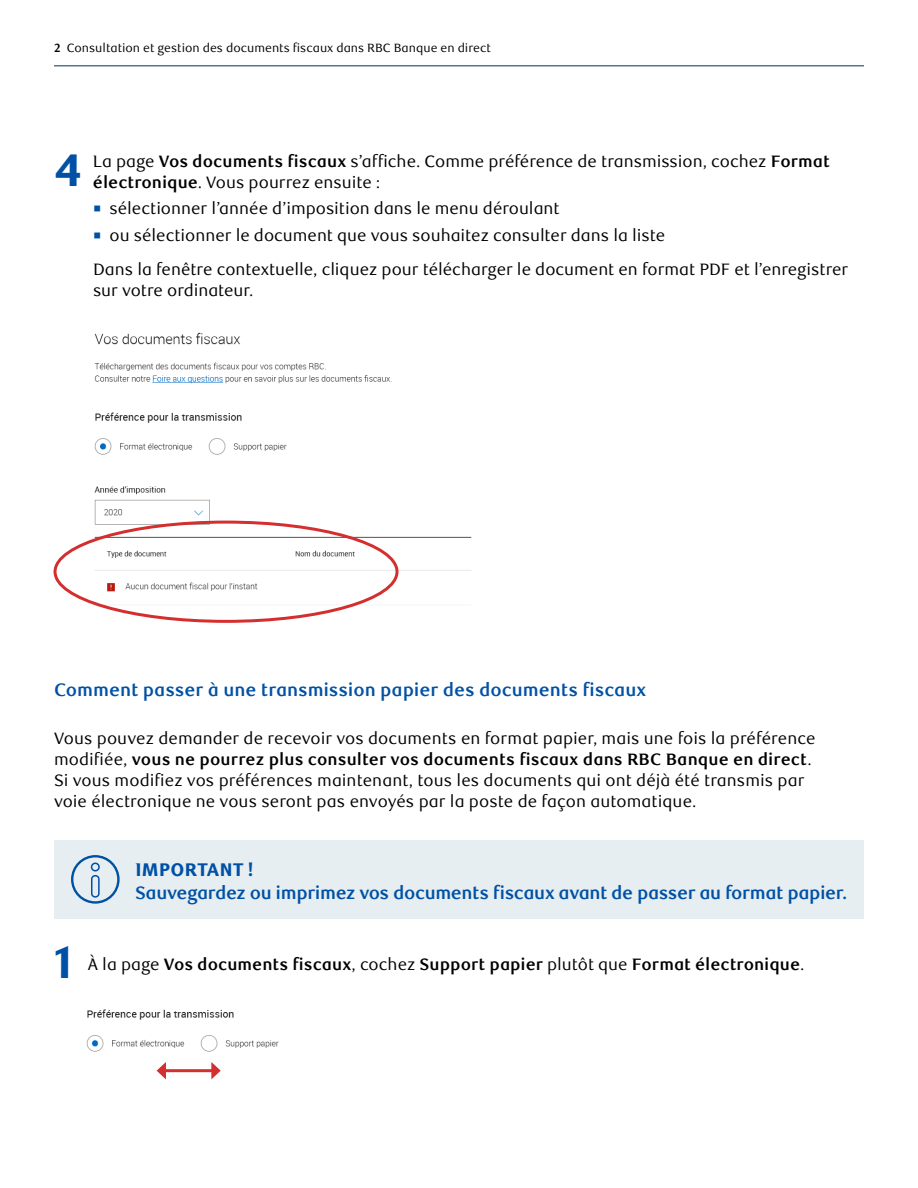
<style>
.page{position:relative;width:918px;height:1188px;background:#fff}
.page>*{position:absolute;margin:0;border:0;box-sizing:border-box;transform-origin:0 0}
.t1{font:800 45px "RBC Text";color:#0051a5}
.t2{font:800 18.3px "RBC Text";letter-spacing:-.005em;color:#0051a5}
.t3{font:700 18px "RBC Text";letter-spacing:-.02em;color:#0051a5}
.t4{font:16.5px/21px "RBC Text";color:#000}
.t5{font:700 16.5px "RBC Text";color:#000}
.t6{font:12px "RBC Text";color:#000}
.s1{font-weight:700}
.s2{color:#0051a5}
.s3{font-weight:400}
</style>
<div class="page">
<hr style="left:54px;top:66px;width:810px;height:1px;background:#003168">
<img style="left:86px;top:1009px;width:193px;height:43px">
<hr style="left:163px;top:1069px;width:51px;height:3px;background:#d42e2e">
<svg style="left:157px;top:1062px;width:9px;height:17px"></svg>
<svg style="left:211px;top:1062px;width:10px;height:17px"></svg>
<div style="left:54px;top:840px;width:810px;height:79px;background:#e7eef1"></div>
<svg style="left:90px;top:862px;width:10px;height:36px"></svg>
<div style="left:71px;top:855px;width:49px;height:49px;border:2px solid #0051a5;border-radius:50%"></div>
<img style="left:83px;top:332px;width:389px;height:283px">
<div style="left:54px;top:521px;width:345px;height:102px;border:3px solid #d42e2e;border-radius:50%"></div>
<p class="t6" style="left:54px;top:41px;width:438px"><span class="s1">2</span> Consultation et gestion des documents fiscaux dans RBC Banque en direct</p>
<p class="t1" style="left:54px;top:144px;width:30px">4</p>
<p class="t4" style="left:93px;top:151px;width:738px">La page <span class="s1">Vos documents fiscaux</span> s’affiche. Comme préférence de transmission, cochez <span class="s1">Format électronique</span>. Vous pourrez ensuite :</p>
<p class="t4" style="left:93px;top:199px;width:468px"><span class="s2">○</span> sélectionner l’année d’imposition dans le menu déroulant</p>
<p class="t4" style="left:93px;top:225px;width:574px"><span class="s2">○</span> ou sélectionner le document que vous souhaitez consulter dans la liste</p>
<p class="t4" style="left:93px;top:259px;width:757px">Dans la fenêtre contextuelle, cliquez pour télécharger le document en format PDF et l’enregistrer sur votre ordinateur.</p>
<p class="t3" style="left:54px;top:679px;width:594px">Comment passer à une transmission papier des documents fiscaux</p>
<p class="t4" style="left:54px;top:728px;width:763px">Vous pouvez demander de recevoir vos documents en format papier, mais une fois la préférence modifiée, <span class="s1">vous ne pourrez plus consulter vos documents fiscaux dans RBC Banque en direct</span>.<br>Si vous modifiez vos préférences maintenant, tous les documents qui ont déjà été transmis par voie électronique ne vous seront pas envoyés par la poste de façon automatique.</p>
<p class="t2" style="left:135px;top:859px;width:120px">IMPORTANT !</p>
<p class="t3" style="left:135px;top:882px;width:714px">Sauvegardez ou imprimez vos documents fiscaux avant de passer au format papier.</p>
<p class="t1" style="left:54px;top:935px;width:21px">1</p>
<p class="t5" style="left:88px;top:955px;width:718px"><span class="s3">À la page</span> Vos documents fiscaux<span class="s3">, cochez</span> Support papier <span class="s3">plutôt que</span> Format électronique<span class="s3">.</span></p>
</div>
